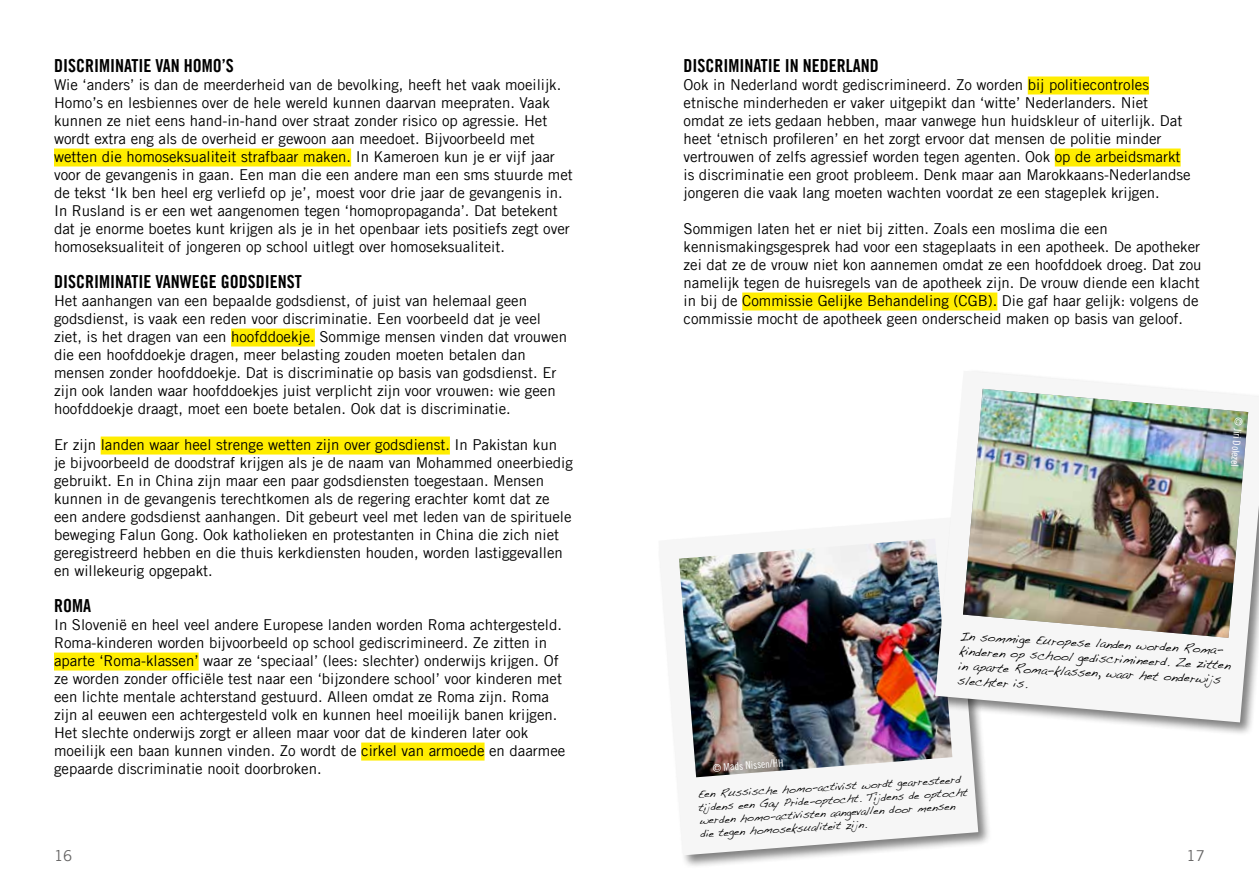
<style>
.page{position:relative;width:1259px;height:893px;background:#fff}
.page>*{position:absolute;margin:0;border:0;box-sizing:border-box;transform-origin:0 0}
.t1{font:18px "Amnesty Trade Gothic Bd Cn 20";color:#000}
.t2{font:15px/18px "Amnesty Trade Gothic";color:#000}
.t3{font:15px "Amnesty Trade Gothic";color:#646363}
.t4{font:12.3px/14.9px "Handwriting Dakota";color:#000}
.t5{font:10.95px/13.2px "Handwriting Dakota";color:#000}
.t6{font:10.5px "Amnesty Trade Gothic Cn 18";color:#fff}
</style>
<div class="page">
<div style="left:54px;top:149px;width:297px;height:18px;background:#ffed00"></div>
<div style="left:231px;top:329px;width:84px;height:18px;background:#ffed00"></div>
<div style="left:101px;top:437px;width:349px;height:18px;background:#ffed00"></div>
<div style="left:54px;top:653px;width:145px;height:18px;background:#ffed00"></div>
<div style="left:361px;top:743px;width:123px;height:18px;background:#ffed00"></div>
<div style="left:1027px;top:77px;width:122px;height:18px;background:#ffed00"></div>
<div style="left:1054px;top:149px;width:126px;height:18px;background:#ffed00"></div>
<div style="left:742px;top:293px;width:255px;height:18px;background:#ffed00"></div>
<div style="left:656px;top:515px;width:335px;height:354px;background:#000;opacity:.5"></div>
<svg style="left:658px;top:517px;width:320px;height:338px;fill:#f6f6f6"></svg>
<img style="left:679px;top:538px;width:273px;height:239px">
<div style="left:933px;top:369px;width:326px;height:367px;background:#000;opacity:.5"></div>
<svg style="left:935px;top:371px;width:324px;height:351px;fill:#f6f6f6"></svg>
<img style="left:963px;top:389px;width:285px;height:249px">
<p class="t1" style="left:54px;top:55px;width:181px">DISCRIMINATIE VAN HOMO’S</p>
<p class="t2" style="left:54px;top:75px;width:520px">Wie ‘anders’ is dan de meerderheid van de bevolking, heeft het vaak moeilijk.<br>Homo’s en lesbiennes over de hele wereld kunnen daarvan meepraten. Vaak kunnen ze niet eens hand-in-hand over straat zonder risico op agressie. Het wordt extra eng als de overheid er gewoon aan meedoet. Bijvoorbeeld met wetten die homoseksualiteit strafbaar maken. In Kameroen kun je er vijf jaar voor de gevangenis in gaan. Een man die een andere man een sms stuurde met de tekst ‘Ik ben heel erg verliefd op je’, moest voor drie jaar de gevangenis in.<br>In Rusland is er een wet aangenomen tegen ‘homopropaganda’. Dat betekent dat je enorme boetes kunt krijgen als je in het openbaar iets positiefs zegt over homoseksualiteit of jongeren op school uitlegt over homoseksualiteit.</p>
<p class="t1" style="left:54px;top:271px;width:249px">DISCRIMINATIE VANWEGE GODSDIENST</p>
<p class="t2" style="left:54px;top:291px;width:514px">Het aanhangen van een bepaalde godsdienst, of juist van helemaal geen godsdienst, is vaak een reden voor discriminatie. Een voorbeeld dat je veel ziet, is het dragen van een hoofddoekje. Sommige mensen vinden dat vrouwen die een hoofddoekje dragen, meer belasting zouden moeten betalen dan mensen zonder hoofddoekje. Dat is discriminatie op basis van godsdienst. Er zijn ook landen waar hoofddoekjes juist verplicht zijn voor vrouwen: wie geen hoofddoekje draagt, moet een boete betalen. Ook dat is discriminatie.</p>
<p class="t2" style="left:54px;top:435px;width:520px">Er zijn landen waar heel strenge wetten zijn over godsdienst. In Pakistan kun<br>je bijvoorbeeld de doodstraf krijgen als je de naam van Mohammed oneerbiedig gebruikt. En in China zijn maar een paar godsdiensten toegestaan. Mensen kunnen in de gevangenis terechtkomen als de regering erachter komt dat ze een andere godsdienst aanhangen. Dit gebeurt veel met leden van de spirituele beweging Falun Gong. Ook katholieken en protestanten in China die zich niet geregistreerd hebben en die thuis kerkdiensten houden, worden lastiggevallen en willekeurig opgepakt.</p>
<p class="t1" style="left:54px;top:595px;width:38px">ROMA</p>
<p class="t2" style="left:54px;top:615px;width:513px">In Slovenië en heel veel andere Europese landen worden Roma achtergesteld.<br>Roma-kinderen worden bijvoorbeeld op school gediscrimineerd. Ze zitten in aparte ‘Roma-klassen’ waar ze ‘speciaal’ (lees: slechter) onderwijs krijgen. Of ze worden zonder officiële test naar een ‘bijzondere school’ voor kinderen met een lichte mentale achterstand gestuurd. Alleen omdat ze Roma zijn. Roma zijn al eeuwen een achtergesteld volk en kunnen heel moeilijk banen krijgen.<br>Het slechte onderwijs zorgt er alleen maar voor dat de kinderen later ook moeilijk een baan kunnen vinden. Zo wordt de cirkel van armoede en daarmee gepaarde discriminatie nooit doorbroken.</p>
<p class="t1" style="left:683px;top:55px;width:197px">DISCRIMINATIE IN NEDERLAND</p>
<p class="t2" style="left:683px;top:75px;width:509px">Ook in Nederland wordt gediscrimineerd. Zo worden bij politiecontroles etnische minderheden er vaker uitgepikt dan ‘witte’ Nederlanders. Niet omdat ze iets gedaan hebben, maar vanwege hun huidskleur of uiterlijk. Dat heet ‘etnisch profileren’ en het zorgt ervoor dat mensen de politie minder vertrouwen of zelfs agressief worden tegen agenten. Ook op de arbeidsmarkt is discriminatie een groot probleem. Denk maar aan Marokkaans-Nederlandse jongeren die vaak lang moeten wachten voordat ze een stageplek krijgen.</p>
<p class="t2" style="left:683px;top:219px;width:519px">Sommigen laten het er niet bij zitten. Zoals een moslima die een kennismakingsgesprek had voor een stageplaats in een apotheek. De apotheker zei dat ze de vrouw niet kon aannemen omdat ze een hoofddoek droeg. Dat zou namelijk tegen de huisregels van de apotheek zijn. De vrouw diende een klacht in bij de Commissie Gelijke Behandeling (CGB). Die gaf haar gelijk: volgens de commissie mocht de apotheek geen onderscheid maken op basis van geloof.</p>
<p class="t6" style="left:1245px;top:418px;width:51px;rotate:95deg">© Jiri Dolezel</p>
<p class="t4" style="left:960px;top:628px;width:273px;rotate:3deg">In sommige Europese landen worden Roma&shy;kinderen op school gediscrimineerd. Ze zitten in aparte Roma-klassen, waar het onderwijs slechter is.</p>
<p class="t6" style="left:712px;top:761px;width:72px;rotate:-4deg">© Mads Nissen/HH</p>
<p class="t5" style="left:697px;top:787px;width:271px;rotate:-3deg">Een Russische homo-activist wordt gearresteerd tijdens een Gay Pride-optocht. Tijdens de optocht werden homo-activisten aangevallen door mensen die tegen homoseksualiteit zijn.</p>
<p class="t3" style="left:54px;top:846px;width:20px">16</p>
<p class="t3" style="left:1186px;top:846px;width:20px">17</p>
</div>
